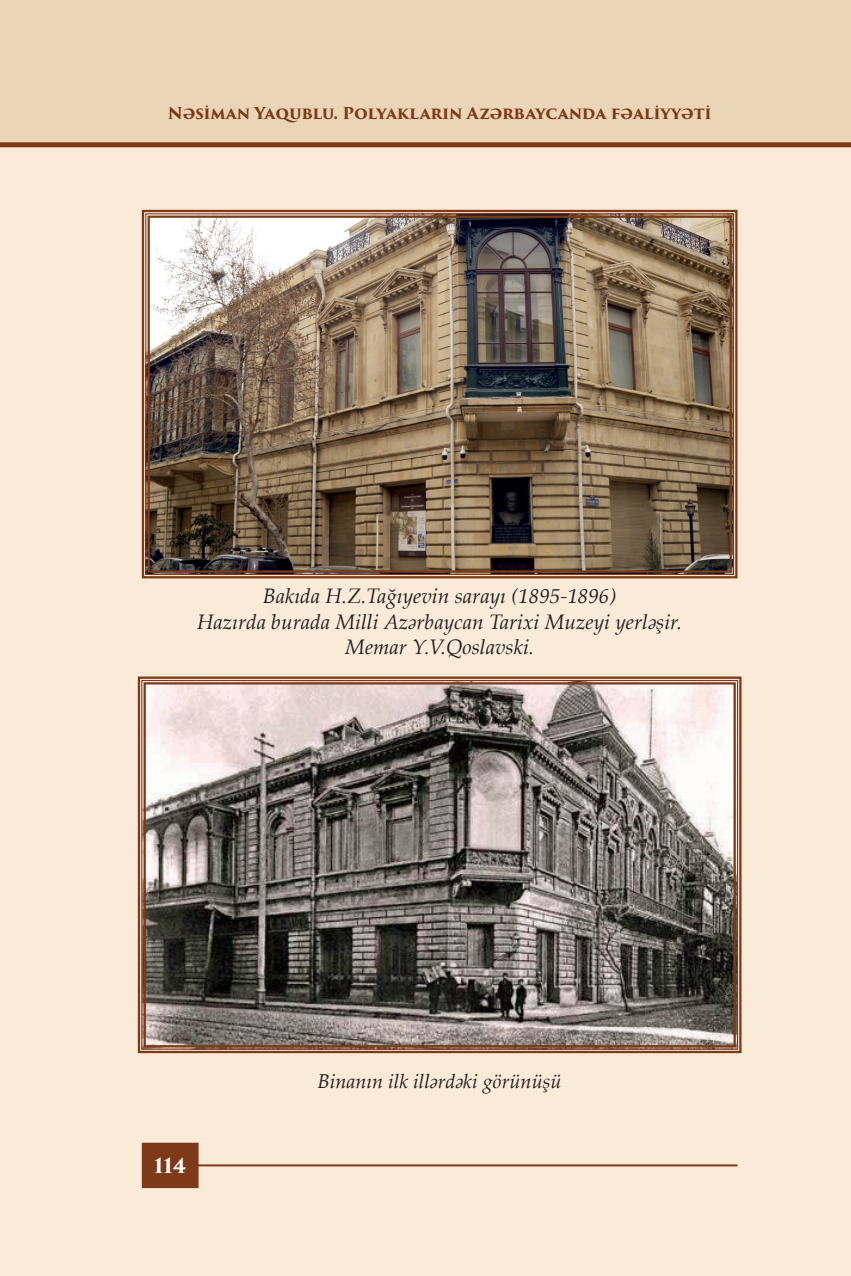
<style>
.page{position:relative;width:851px;height:1276px;background:#fff}
.page>*{position:absolute;margin:0;border:0;box-sizing:border-box;transform-origin:0 0}
.t1{font:italic 21px/25.2px "Palatino Linotype";color:#231f20;text-align:center}
.t2{font:italic 20px "Palatino Linotype";color:#231f20}
.t3{font:700 20px "Trajan Pro 3";color:#fff}
.t4{font:700 16px "Trajan Pro 3";letter-spacing:-.01em;color:#7e3918}
</style>
<div class="page">
<hr style="left:850px;top:142px;width:1px;height:1134px;background:#f6d8b3">
<hr style="left:850px;top:0;width:1px;height:142px;background:#e4c79e">
<div style="left:0;top:142px;width:850px;height:1134px;background:#faebd9"></div>
<div style="left:0;top:0;width:850px;height:142px;background:#ead5b6"></div>
<div style="left:143px;top:1143px;width:54px;height:44px;background:#7e3918"></div>
<div style="left:142px;top:1142px;width:56px;height:46px;border:2px solid #7e3918"></div>
<hr style="left:198px;top:1164px;width:539px;height:2px;background:#7e3918">
<div style="left:0;top:142px;width:850px;height:5px;background:#7e3918"></div>
<svg style="left:137px;top:676px;width:605px;height:378px;background:#847b75"></svg>
<div style="left:143px;top:682px;width:592px;height:365px;border:2px solid #7e3918"></div>
<img style="left:141px;top:209px;width:597px;height:370px">
<div style="left:147px;top:215px;width:584px;height:358px;border:2px solid #7e3918"></div>
<p class="t4" style="left:168px;top:102px;width:545px">Nəsiman Yaqublu. Polyakların Azərbaycanda fəaliyyəti</p>
<p class="t1" style="left:197px;top:583px;width:486px">Bakıda H.Z.Tağıyevin sarayı (1895-1896)<br>Hazırda burada Milli Azərbaycan Tarixi Muzeyi yerləşir.<br>Memar Y.V.Qoslavski.</p>
<p class="t3" style="left:154px;top:1150px;width:34px">114</p>
<p class="t2" style="left:317px;top:1066px;width:245px">Binanın ilk illərdəki görünüşü</p>
</div>
